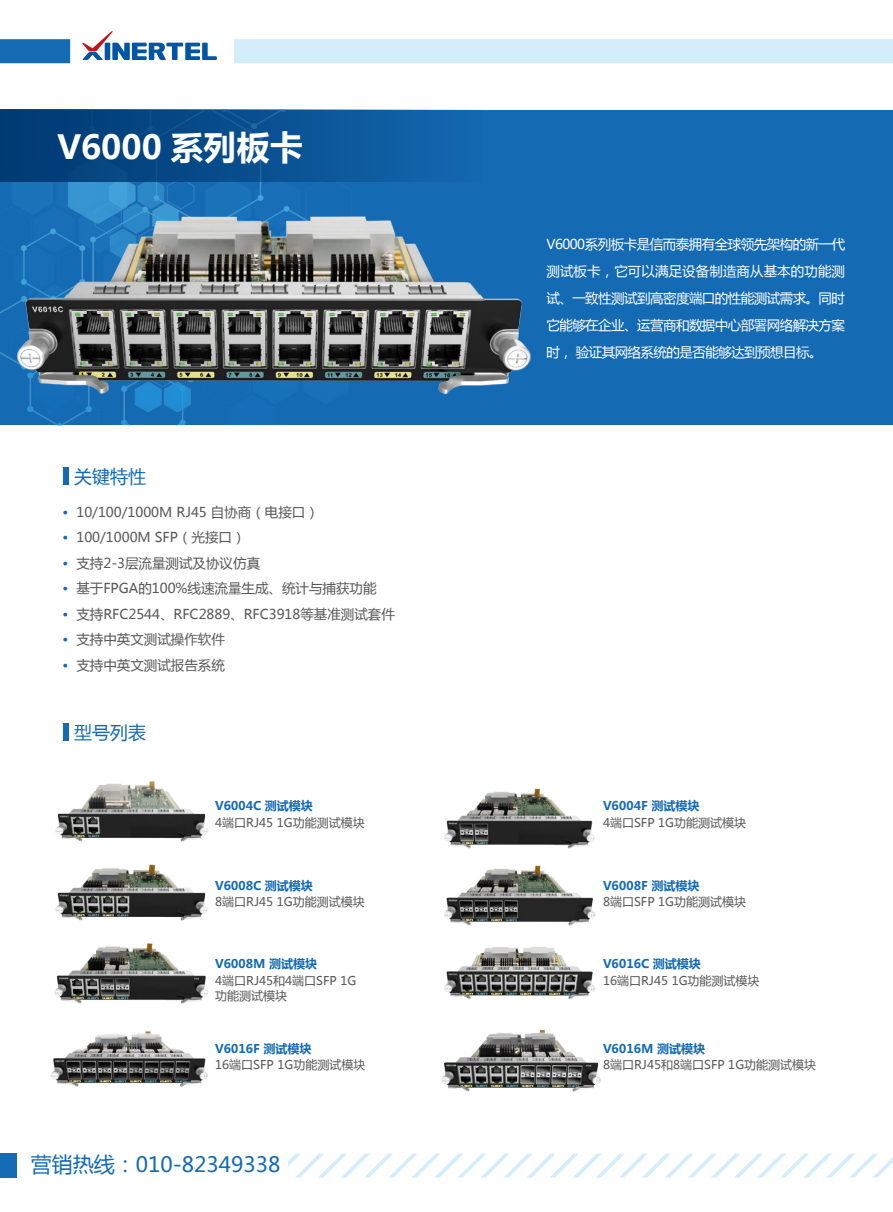
<style>
.page{position:relative;width:893px;height:1212px;background:#fff}
.page>*{position:absolute;margin:0;border:0;box-sizing:border-box;transform-origin:0 0}
.t1{font:700 33px "Microsoft Ya Hei";color:#fff}
.t2{font:21px "Microsoft Ya Hei";color:#146ab3}
.t3{font:18px "Microsoft Ya Hei";color:#146ab3}
.t4{font:13.5px/25.5px "Microsoft Ya Hei";color:#595757}
.t5{font:13.5px/27px "Microsoft Ya Hei";letter-spacing:-.04em;color:#fff;text-align:justify}
.t6{font:12px/15px "Microsoft Ya Hei";color:#595757}
.t7{font:700 12px "Microsoft Ya Hei";color:#146ab3}
.s1{font-weight:700;color:#146ab3}
</style>
<div class="page">
<div style="left:0;top:1154px;width:17px;height:24px;background:#146ab3"></div>
<svg style="left:82px;top:31px;width:135px;height:29px"></svg>
<div style="left:234px;top:39px;width:659px;height:24px;background:#d3edfb"></div>
<div style="left:0;top:39px;width:70px;height:24px;background:#146ab3"></div>
<svg style="left:288px;top:1153px;width:605px;height:25px"></svg>
<div style="left:63px;top:468px;width:6px;height:17px;background:#146ab3"></div>
<div style="left:395px;top:111px;width:498px;height:314px;background:#146ab3"></div>
<img style="left:0;top:182px;width:395px;height:243px">
<img style="left:4px;top:191px;width:539px;height:224px">
<div style="left:0;top:110px;width:483px;height:72px;background:linear-gradient(to right,#003870,#1267af)"></div>
<div style="left:63px;top:724px;width:6px;height:17px;background:#146ab3"></div>
<img style="left:55px;top:781px;width:153px;height:61px">
<img style="left:444px;top:788px;width:151px;height:61px">
<img style="left:55px;top:864px;width:153px;height:57px">
<img style="left:444px;top:865px;width:152px;height:61px">
<img style="left:54px;top:943px;width:154px;height:61px">
<img style="left:444px;top:947px;width:151px;height:53px">
<img style="left:50px;top:1031px;width:158px;height:56px">
<img style="left:441px;top:1029px;width:160px;height:63px">
<h1 class="t1" style="left:57px;top:124px;width:247px">V6000 系列板卡</h1>
<h3 class="t3" style="left:74px;top:464px;width:74px">关键特性</h3>
<p class="t4" style="left:63px;top:499px;width:334px"><span class="s1">·</span> 10/100/1000M RJ45 自协商（电接口）<br><span class="s1">·</span> 100/1000M SFP（光接口）<br><span class="s1">·</span> 支持2-3层流量测试及协议仿真<br><span class="s1">·</span> 基于FPGA的100%线速流量生成、统计与捕获功能<br><span class="s1">·</span> 支持RFC2544、RFC2889、RFC3918等基准测试套件<span class="s1">·</span> 支持中英文测试操作软件<br><span class="s1">·</span> 支持中英文测试报告系统</p>
<h3 class="t3" style="left:74px;top:720px;width:74px">型号列表</h3>
<p class="t7" style="left:215px;top:798px;width:99px">V6004C 测试模块</p>
<p class="t6" style="left:215px;top:815px;width:151px">4端口RJ45 1G功能测试模块</p>
<p class="t7" style="left:215px;top:877px;width:99px">V6008C 测试模块</p>
<p class="t6" style="left:215px;top:894px;width:151px">8端口RJ45 1G功能测试模块</p>
<p class="t7" style="left:215px;top:955px;width:104px">V6008M 测试模块</p>
<p class="t6" style="left:215px;top:972px;width:143px">4端口RJ45和4端口SFP 1G功能测试模块</p>
<p class="t7" style="left:215px;top:1040px;width:98px">V6016F 测试模块</p>
<p class="t6" style="left:215px;top:1057px;width:152px">16端口SFP 1G功能测试模块</p>
<h2 class="t2" style="left:31px;top:1150px;width:251px">营销热线：010-82349338</h2>
<p class="t5" style="left:546px;top:230px;width:300px">V6000系列板卡是信而泰拥有全球领先架构的新一代测试板卡，它可以满足设备制造商从基本的功能测试、一致性测试到高密度端口的性能测试需求。同时它能够在企业、运营商和数据中心部署网络解决方案时， 验证其网络系统的是否能够达到预想目标。</p>
<p class="t7" style="left:603px;top:798px;width:98px">V6004F 测试模块</p>
<p class="t6" style="left:603px;top:815px;width:145px">4端口SFP 1G功能测试模块</p>
<p class="t7" style="left:603px;top:877px;width:98px">V6008F 测试模块</p>
<p class="t6" style="left:603px;top:894px;width:145px">8端口SFP 1G功能测试模块</p>
<p class="t7" style="left:603px;top:955px;width:99px">V6016C 测试模块</p>
<p class="t6" style="left:603px;top:972px;width:158px">16端口RJ45 1G功能测试模块</p>
<p class="t7" style="left:603px;top:1040px;width:104px">V6016M 测试模块</p>
<p class="t6" style="left:603px;top:1057px;width:215px">8端口RJ45和8端口SFP 1G功能测试模块</p>
</div>
